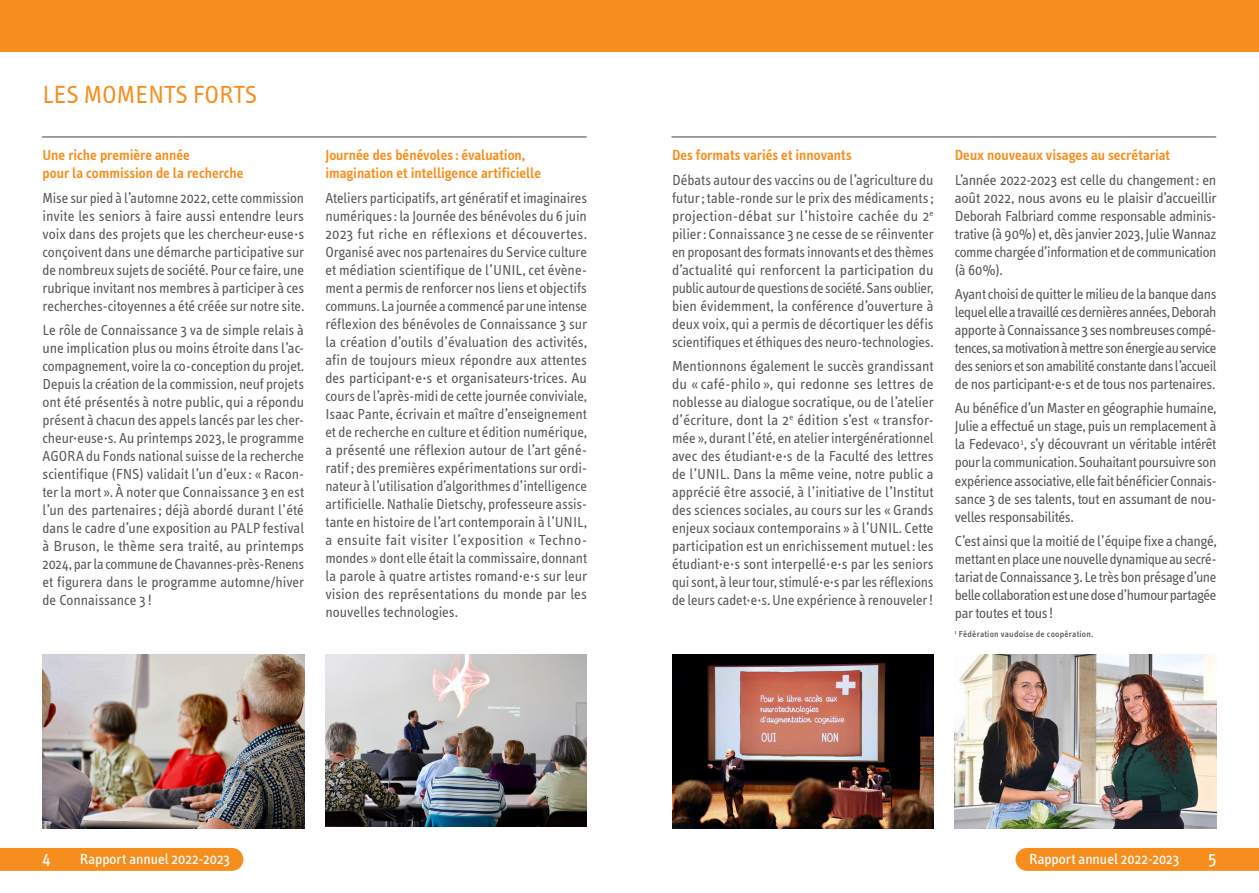
<style>
.page{position:relative;width:1259px;height:893px;background:#fff}
.page>*{position:absolute;margin:0;border:0;box-sizing:border-box;transform-origin:0 0}
.titre{font:25.5px "Info Text";color:#f68e1e}
.sommaire{font:18px "Info Text";color:#fff}
.texte{font:15px/18px "Info Text";letter-spacing:-.01em;color:#57585a;text-align:justify}
.texte-2{font:600 15px/18px "Info Text";color:#f68e1e}
.sommaire-2{font:15px "Info Text";color:#fff}
.note{font:500 9px "Info Text";letter-spacing:.02em;color:#57585a}
</style>
<div class="page">
<div style="left:1015px;top:848px;width:244px;height:23px;background:#f68e1e"></div>
<div style="left:629px;top:0;width:630px;height:51px;background:#f68e1e"></div>
<div style="left:0;top:848px;width:243px;height:23px;background:#f68e1e"></div>
<div style="left:0;top:0;width:629px;height:51px;background:#f68e1e"></div>
<img style="left:325px;top:654px;width:262px;height:172px">
<img style="left:672px;top:654px;width:261px;height:174px">
<img style="left:43px;top:654px;width:261px;height:174px">
<img style="left:955px;top:654px;width:261px;height:174px">
<hr style="left:672px;top:136px;width:543px;height:2px;background:#808285">
<hr style="left:43px;top:136px;width:543px;height:2px;background:#808285">
<p class="titre" style="left:43px;top:80px;width:216px">LES MOMENTS FORTS</p>
<p class="texte-2" style="left:43px;top:146px;width:203px">Une riche première année<br>pour la commission de la recherche</p>
<p class="texte" style="left:43px;top:189px;width:263px">Mise sur pied à l’automne 2022, cette commission invite les seniors à faire aussi entendre leurs voix dans des projets que les chercheur·euse·s conçoivent dans une démarche participative sur de nombreux sujets de société. Pour ce faire, une rubrique invitant nos membres à participer à ces recherches-citoyennes a été créée sur notre site.</p>
<p class="texte" style="left:43px;top:321px;width:263px">Le rôle de Connaissance 3 va de simple relais à une implication plus ou moins étroite dans l’ac&shy;compagnement, voire la co-conception du projet.<br>Depuis la création de la commission, neuf projets ont été présentés à notre public, qui a répondu présent à chacun des appels lancés par les cher&shy;cheur·euse·s. Au printemps 2023, le programme AGORA du Fonds national suisse de la recherche scientifique (FNS) validait l’un d’eux : «Racon&shy;ter la mort ». À noter que Connaissance 3 en est l’un des partenaires; déjà abordé durant l’été dans le cadre d’une exposition au PALP festival à Bruson, le thème sera traité, au printemps 2024, par la commune de Chavannes-près-Renens et figurera dans le programme automne/hiver de Connaissance 3 !</p>
<p class="texte-2" style="left:325px;top:146px;width:217px">Journée des bénévoles: évaluation, imagination et intelligence artificielle</p>
<p class="texte" style="left:325px;top:189px;width:263px">Ateliers participatifs, art génératif et imaginaires numériques: la Journée des bénévoles du 6 juin 2023 fut riche en réflexions et découvertes.<br>Organisé avec nos partenaires du Service culture et médiation scientifique de l’UNIL, cet évène&shy;ment a permis de renforcer nos liens et objectifs communs. La journée a commencé par une intense réflexion des bénévoles de Connaissance 3 sur la création d’outils d’évaluation des activités, afin de toujours mieux répondre aux attentes des participant·e·s et organisateurs·trices. Au cours de l’après-midi de cette journée conviviale, Isaac Pante, écrivain et maître d’enseignement et de recherche en culture et édition numérique, a présenté une réflexion autour de l’art géné&shy;ratif; des premières expérimentations sur ordi&shy;nateur à l’utilisation d’algorithmes d’intelligence artificielle. Nathalie Dietschy, professeure assis&shy;tante en histoire de l’art contemporain à l’UNIL, a ensuite fait visiter l’exposition « Techno&shy;mondes» dont elle était la commissaire, donnant la parole à quatre artistes romand·e·s sur leur vision des représentations du monde par les nouvelles technologies.</p>
<p class="texte-2" style="left:672px;top:146px;width:181px">Des formats variés et innovants</p>
<p class="texte" style="left:672px;top:171px;width:263px">Débats autour des vaccins ou de l’agriculture du futur; table-ronde sur le prix des médicaments; projection-débat sur l’histoire cachée du 2<sup>e </sup>pilier: Connaissance 3 ne cesse de se réinventer en proposant des formats innovants et des thèmes d’actualité qui renforcent la participation du public autour de questions de société. Sans oublier, bien évidemment, la conférence d’ouverture à deux voix, qui a permis de décortiquer les défis scientifiques et éthiques des neuro-technologies.</p>
<p class="texte" style="left:672px;top:357px;width:263px">Mentionnons également le succès grandissant du « café-philo », qui redonne ses lettres de noblesse au dialogue socratique, ou de l’atelier d’écriture, dont la 2<sup>e</sup> édition s’est « transfor&shy;mée», durant l’été, en atelier intergénérationnel avec des étudiant·e·s de la Faculté des lettres de l’UNIL. Dans la même veine, notre public a apprécié être associé, à l’initiative de l’Institut des sciences sociales, au cours sur les «Grands enjeux sociaux contemporains » à l’UNIL. Cette participation est un enrichissement mutuel: les étudiant·e·s sont interpellé·e·s par les seniors qui sont, à leur tour, stimulé·e·s par les réflexions de leurs cadet·e·s. Une expérience à renouveler!</p>
<p class="texte-2" style="left:955px;top:146px;width:217px">Deux nouveaux visages au secrétariat</p>
<p class="texte" style="left:955px;top:171px;width:263px">L’année 2022-2023 est celle du changement: en août 2022, nous avons eu le plaisir d’accueillir Deborah Falbriard comme responsable adminis&shy;trative (à 90%) et, dès janvier 2023, Julie Wannaz comme chargée d’information et de communication (à 60%).</p>
<p class="texte" style="left:955px;top:285px;width:263px">Ayant choisi de quitter le milieu de la banque dans lequel elle a travaillé ces dernières années, Deborah apporte à Connaissance 3 ses nombreuses compé&shy;tences, sa motivation à mettre son énergie au service des seniors et son amabilité constante dans l’accueil de nos participant·e·s et de tous nos partenaires.</p>
<p class="texte" style="left:955px;top:400px;width:263px">Au bénéfice d’un Master en géographie humaine, Julie a effectué un stage, puis un remplacement à la Fedevaco <sup>1</sup>, s’y découvrant un véritable intérêt pour la communication. Souhaitant poursuivre son expérience associative, elle fait bénéficier Connais&shy;sance 3 de ses talents, tout en assumant de nou&shy;velles responsabilités.</p>
<p class="texte" style="left:955px;top:532px;width:263px">C’est ainsi que la moitié de l’équipe fixe a changé, mettant en place une nouvelle dynamique au secré&shy;tariat de Connaissance 3. Le très bon présage d’une belle collaboration est une dose d’humour partagée par toutes et tous!</p>
<p class="note" style="left:955px;top:629px;width:140px"><sup>1</sup> Fédération vaudoise de coopération.</p>
<p class="sommaire" style="left:43px;top:848px;width:10px">4</p>
<p class="sommaire-2" style="left:80px;top:850px;width:151px">Rapport annuel 2022-2023</p>
<p class="sommaire-2" style="left:1029px;top:850px;width:151px">Rapport annuel 2022-2023</p>
<p class="sommaire" style="left:1208px;top:848px;width:10px">5</p>
</div>
